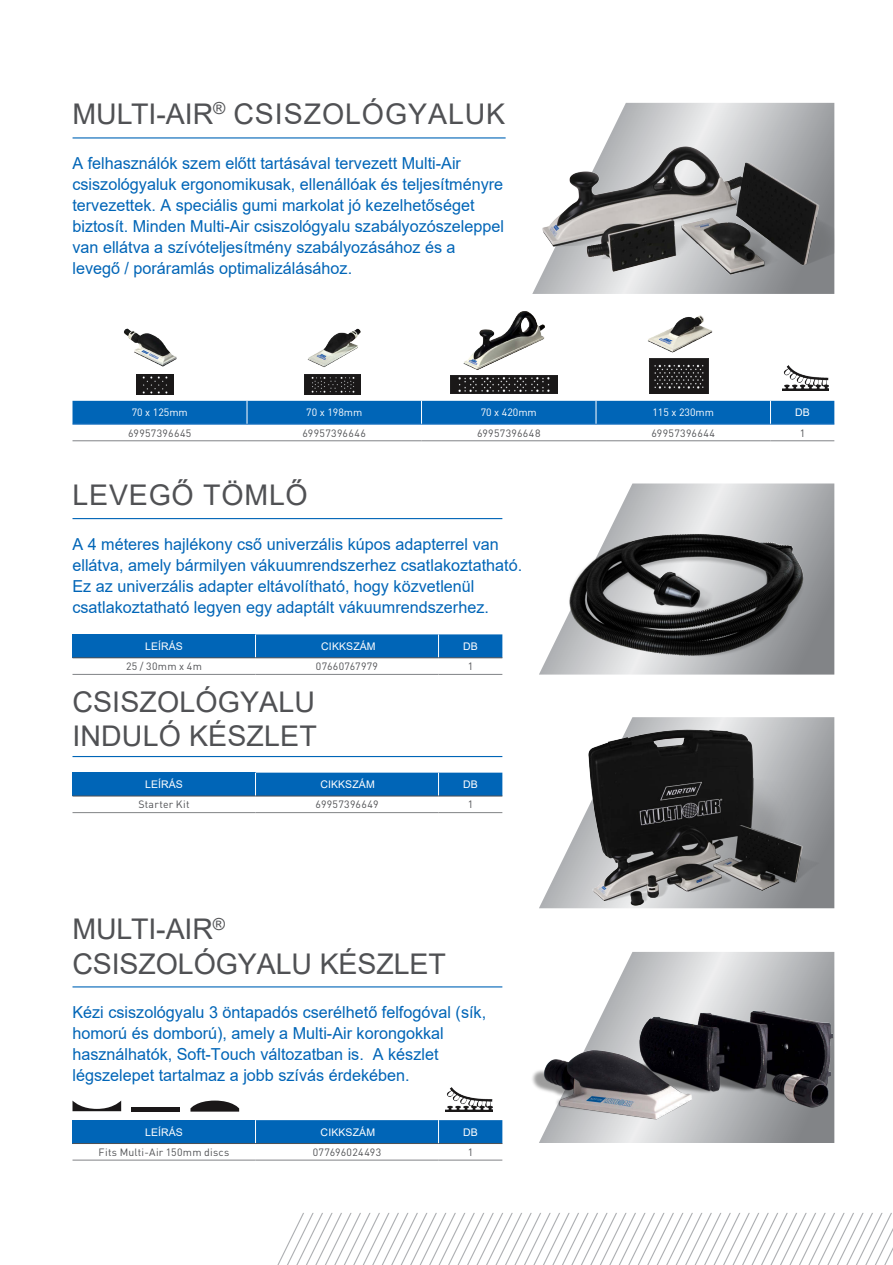
<style>
.page{position:relative;width:893px;height:1265px;background:#fff}
.page>*{position:absolute;margin:0;border:0;box-sizing:border-box;transform-origin:0 0}
.t1{font:28.5px/34.2px "Arial";letter-spacing:.005em;color:#505154}
.t2{font:28.5px "Arial";letter-spacing:.03em;color:#505154}
.t3{font:28.5px "Arial";letter-spacing:.025em;color:#505154}
.t4{font:16.5px/21px "Arial";color:#0065b7}
.t5{font:10.5px "DIN Pro";letter-spacing:.03em;color:#505154}
.t6{font:10.5px "Arial";letter-spacing:.01em;color:#fff}
.t7{font:10.5px "DIN Pro";color:#fff}
</style>
<div class="page">
<svg style="left:532px;top:103px;width:302px;height:191px"></svg>
<svg style="left:539px;top:483px;width:295px;height:191px"></svg>
<svg style="left:539px;top:849px;width:29px;height:59px"></svg>
<hr style="left:72px;top:137px;width:433px;height:2px;background:#0065b7">
<hr style="left:72px;top:518px;width:430px;height:1px;background:#0065b7">
<hr style="left:72px;top:756px;width:430px;height:1px;background:#0065b7">
<hr style="left:72px;top:986px;width:430px;height:1px;background:#0065b7">
<div style="left:72px;top:401px;width:762px;height:23px;background:#0065b7"></div>
<hr style="left:72px;top:424px;width:175px;height:1px;background:#2d7cc5">
<hr style="left:247px;top:424px;width:174px;height:1px;background:#2d7cc5">
<hr style="left:421px;top:424px;width:174px;height:1px;background:#2d7cc5">
<hr style="left:595px;top:424px;width:175px;height:1px;background:#2d7cc5">
<hr style="left:770px;top:424px;width:64px;height:1px;background:#2d7cc5">
<hr style="left:72px;top:440px;width:175px;height:1px;background:#818386">
<hr style="left:247px;top:440px;width:174px;height:1px;background:#818386">
<hr style="left:421px;top:440px;width:174px;height:1px;background:#818386">
<hr style="left:595px;top:440px;width:175px;height:1px;background:#818386">
<hr style="left:770px;top:440px;width:64px;height:1px;background:#818386">
<div style="left:72px;top:634px;width:183px;height:24px;background:#0065b7"></div>
<hr style="left:72px;top:674px;width:183px;height:1px;background:#818386">
<hr style="left:255px;top:674px;width:183px;height:1px;background:#818386">
<hr style="left:438px;top:674px;width:64px;height:1px;background:#818386">
<div style="left:255px;top:634px;width:247px;height:23px;background:#0065b7"></div>
<hr style="left:72px;top:657px;width:183px;height:1px;background:#505154">
<hr style="left:255px;top:657px;width:183px;height:1px;background:#505154">
<hr style="left:438px;top:657px;width:64px;height:1px;background:#505154">
<div style="left:72px;top:772px;width:183px;height:24px;background:#0065b7"></div>
<hr style="left:72px;top:812px;width:183px;height:1px;background:#818386">
<hr style="left:255px;top:812px;width:183px;height:1px;background:#818386">
<hr style="left:438px;top:812px;width:64px;height:1px;background:#818386">
<svg style="left:255px;top:772px;width:247px;height:24px;background:#0a69b7"></svg>
<hr style="left:72px;top:796px;width:183px;height:1px;background:#505154">
<hr style="left:255px;top:796px;width:183px;height:1px;background:#505154">
<hr style="left:438px;top:796px;width:64px;height:1px;background:#505154">
<div style="left:72px;top:1120px;width:183px;height:23px;background:#0065b7"></div>
<hr style="left:72px;top:1160px;width:183px;height:1px;background:#818386">
<hr style="left:255px;top:1160px;width:183px;height:1px;background:#818386">
<hr style="left:438px;top:1160px;width:64px;height:1px;background:#818386">
<div style="left:255px;top:1120px;width:247px;height:23px;background:#0065b7"></div>
<hr style="left:72px;top:1143px;width:183px;height:1px;background:#505154">
<hr style="left:255px;top:1143px;width:183px;height:1px;background:#505154">
<hr style="left:438px;top:1143px;width:64px;height:1px;background:#505154">
<img style="left:782px;top:366px;width:46px;height:24px">
<img style="left:446px;top:1087px;width:46px;height:24px">
<img style="left:450px;top:311px;width:100px;height:65px">
<img style="left:647px;top:315px;width:66px;height:45px">
<img style="left:307px;top:328px;width:54px;height:39px">
<img style="left:124px;top:328px;width:53px;height:39px">
<img style="left:136px;top:374px;width:37px;height:21px">
<img style="left:304px;top:374px;width:56px;height:21px">
<img style="left:450px;top:376px;width:107px;height:18px">
<img style="left:649px;top:359px;width:59px;height:35px">
<img style="left:568px;top:717px;width:267px;height:191px">
<img style="left:532px;top:952px;width:302px;height:191px">
<img style="left:556px;top:515px;width:269px;height:159px">
<img style="left:532px;top:136px;width:302px;height:146px">
<hr style="left:131px;top:1107px;width:49px;height:4px;background:#1a1718">
<svg style="left:72px;top:1100px;width:49px;height:11px"></svg>
<svg style="left:190px;top:1100px;width:49px;height:11px"></svg>
<svg style="left:277px;top:1213px;width:616px;height:52px"></svg>
<h1 class="t2" style="left:73px;top:94px;width:434px">MULTI-AIR<sup>®</sup> CSISZOLÓGYALUK</h1>
<p class="t4" style="left:72px;top:153px;width:433px">A felhasználók szem előtt tartásával tervezett Multi-Air csiszológyaluk ergonomikusak, ellenállóak és teljesítményre tervezettek. A speciális gumi markolat jó kezelhetőséget biztosít. Minden Multi-Air csiszológyalu szabályozószeleppel van ellátva a szívóteljesítmény szabályozásához és a levegő / poráramlás optimalizálásához.</p>
<p class="t7" style="left:132px;top:405px;width:58px">70 x 125mm</p>
<p class="t7" style="left:306px;top:405px;width:58px">70 x 198mm</p>
<p class="t7" style="left:480px;top:405px;width:58px">70 x 420mm</p>
<p class="t7" style="left:652px;top:405px;width:63px">115 x 230mm</p>
<p class="t6" style="left:794px;top:405px;width:16px">DB</p>
<p class="t5" style="left:128px;top:425px;width:65px">69957396645</p>
<p class="t5" style="left:302px;top:425px;width:65px">69957396646</p>
<p class="t5" style="left:477px;top:425px;width:65px">69957396648</p>
<p class="t5" style="left:651px;top:425px;width:65px">69957396644</p>
<p class="t5" style="left:799px;top:425px;width:7px">1</p>
<h1 class="t3" style="left:73px;top:475px;width:236px">LEVEGŐ TÖMLŐ</h1>
<p class="t4" style="left:72px;top:533px;width:451px">A 4 méteres hajlékony cső univerzális kúpos adapterrel van ellátva, amely bármilyen vákuumrendszerhez csatlakoztatható.<br>Ez az univerzális adapter eltávolítható, hogy közvetlenül csatlakoztatható legyen egy adaptált vákuumrendszerhez.</p>
<p class="t6" style="left:145px;top:639px;width:39px">LEÍRÁS</p>
<p class="t6" style="left:321px;top:639px;width:56px">CIKKSZÁM</p>
<p class="t6" style="left:463px;top:639px;width:16px">DB</p>
<p class="t5" style="left:126px;top:659px;width:77px">25 / 30mm x 4m</p>
<p class="t5" style="left:316px;top:659px;width:64px">07660767979</p>
<p class="t5" style="left:467px;top:659px;width:7px">1</p>
<h1 class="t1" style="left:72px;top:685px;width:246px">CSISZOLÓGYALU<br>INDULÓ KÉSZLET</h1>
<p class="t6" style="left:145px;top:777px;width:39px">LEÍRÁS</p>
<p class="t6" style="left:320px;top:777px;width:56px">CIKKSZÁM</p>
<p class="t6" style="left:463px;top:777px;width:16px">DB</p>
<p class="t5" style="left:138px;top:797px;width:53px">Starter Kit</p>
<p class="t5" style="left:315px;top:797px;width:64px">69957396649</p>
<p class="t5" style="left:467px;top:797px;width:7px">1</p>
<h1 class="t1" style="left:72px;top:912px;width:375px">MULTI-AIR<sup>®<br></sup>CSISZOLÓGYALU KÉSZLET</h1>
<p class="t4" style="left:72px;top:1002px;width:415px">Kézi csiszológyalu 3 öntapadós cserélhető felfogóval (sík, homorú és domború), amely a Multi-Air korongokkal használhatók, Soft-Touch változatban is. A készlet légszelepet tartalmaz a jobb szívás érdekében.</p>
<p class="t6" style="left:145px;top:1124px;width:39px">LEÍRÁS</p>
<p class="t6" style="left:320px;top:1124px;width:56px">CIKKSZÁM</p>
<p class="t6" style="left:463px;top:1124px;width:16px">DB</p>
<p class="t5" style="left:99px;top:1145px;width:132px">Fits Multi-Air 150mm discs</p>
<p class="t5" style="left:312px;top:1145px;width:70px">077696024493</p>
<p class="t5" style="left:467px;top:1145px;width:7px">1</p>
</div>
